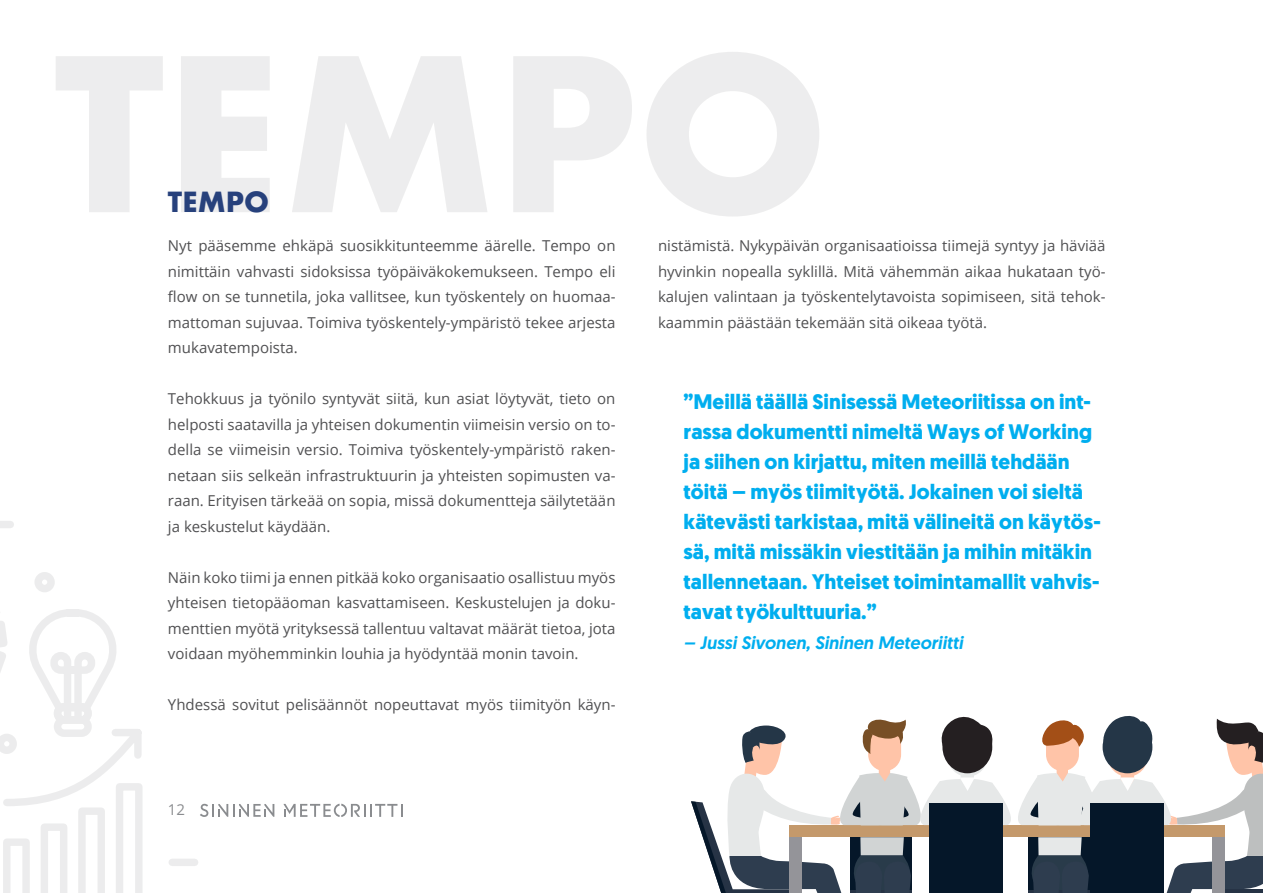
<style>
.page{position:relative;width:1263px;height:893px;background:#fff}
.page>*{position:absolute;margin:0;border:0;box-sizing:border-box;transform-origin:0 0}
.Otsikko_ISO{font:700 27px "Futura";color:#27417c}
.t1{font:700 21px/30px "Geomanist";color:#00aeef}
.t2{font:italic 500 18px "Geomanist";color:#00aeef}
.Leipis{font:15px/25.5px "Open Sans";color:#505052;text-align:justify}
.t3{font:15px "Open Sans";color:#8a8c8f}
</style>
<div class="page">
<svg style="left:200px;top:804px;width:74px;height:13px"></svg>
<svg style="left:284px;top:804px;width:119px;height:13px"></svg>
<div style="left:0;top:521px;width:10px;height:7px;background:#ececed"></div>
<div style="left:172px;top:859px;width:23px;height:7px;background:#ececed"></div>
<svg style="left:0;top:572px;width:143px;height:321px"></svg>
<svg style="left:691px;top:715px;width:572px;height:178px"></svg>
<div style="left:1090px;top:804px;width:73px;height:89px;background:#051729"></div>
<p class="Otsikko_ISO" style="left:168px;top:182px;width:103px">TEMPO</p>
<p class="Leipis" style="left:168px;top:232px;width:449px">Nyt pääsemme ehkäpä suosikkitunteemme äärelle. Tempo on nimittäin vahvasti sidoksissa työpäiväkokemukseen. Tempo eli flow on se tunnetila, joka vallitsee, kun työskentely on huomaa&shy;mattoman sujuvaa. Toimiva työskentely-ympäristö tekee arjesta mukavatempoista.</p>
<p class="Leipis" style="left:168px;top:385px;width:449px">Tehokkuus ja työnilo syntyvät siitä, kun asiat löytyvät, tieto on helposti saatavilla ja yhteisen dokumentin viimeisin versio on to&shy;della se viimeisin versio. Toimiva työskentely-ympäristö raken&shy;netaan siis selkeän infrastruktuurin ja yhteisten sopimusten va&shy;raan. Erityisen tärkeää on sopia, missä dokumentteja säilytetään ja keskustelut käydään.</p>
<p class="Leipis" style="left:168px;top:564px;width:449px">Näin koko tiimi ja ennen pitkää koko organisaatio osallistuu myös yhteisen tietopääoman kasvattamiseen. Keskustelujen ja doku&shy;menttien myötä yrityksessä tallentuu valtavat määrät tietoa, jota voidaan myöhemminkin louhia ja hyödyntää monin tavoin.</p>
<p class="Leipis" style="left:168px;top:691px;width:449px">Yhdessä sovitut pelisäännöt nopeuttavat myös tiimityön käyn-</p>
<p class="t3" style="left:168px;top:799px;width:19px">12</p>
<p class="Leipis" style="left:658px;top:232px;width:449px">nistämistä. Nykypäivän organisaatioissa tiimejä syntyy ja häviää hyvinkin nopealla syklillä. Mitä vähemmän aikaa hukataan työ&shy;kalujen valintaan ja työskentelytavoista sopimiseen, sitä tehok&shy;kaammin päästään tekemään sitä oikeaa työtä.</p>
<p class="t1" style="left:684px;top:386px;width:419px">”Meillä täällä Sinisessä Meteoriitissa on int&shy;rassa dokumentti nimeltä Ways of Working ja siihen on kirjattu, miten meillä tehdään töitä – myös tiimityötä. Jokainen voi sieltä kätevästi tarkistaa, mitä välineitä on käytös&shy;sä, mitä missäkin viestitään ja mihin mitäkin tallennetaan. Yhteiset toimintamallit vahvis&shy;tavat työkulttuuria.”</p>
<p class="t2" style="left:684px;top:630px;width:281px">– Jussi Sivonen, Sininen Meteoriitti</p>
</div>
